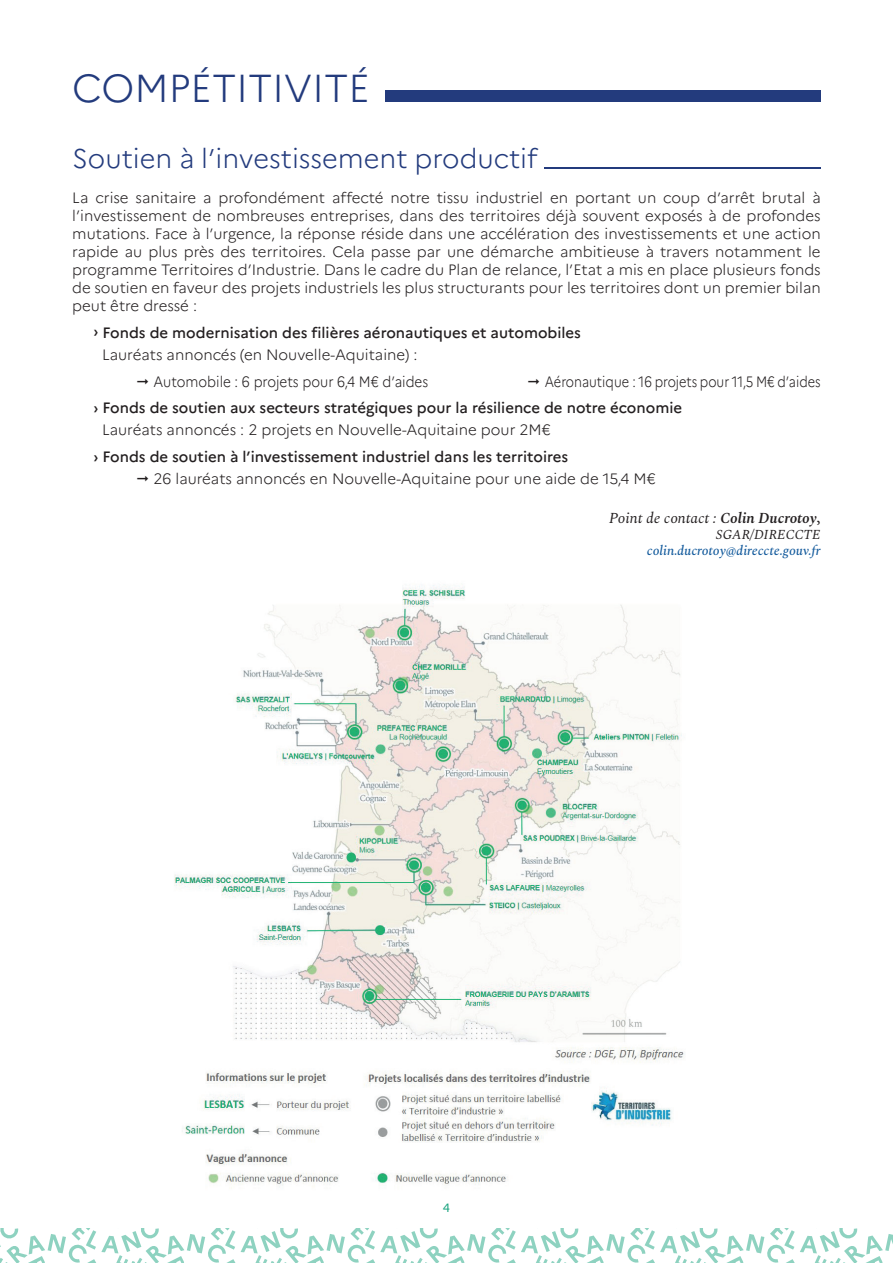
<style>
.page{position:relative;width:893px;height:1263px;background:#fff}
.page>*{position:absolute;margin:0;border:0;box-sizing:border-box;transform-origin:0 0}
.t1{font:300 39px "Marianne";color:#233b7d}
.t2{font:300 27px "Marianne";color:#233b7d}
.t3{font:300 15px/18px "Marianne";color:#231f20;text-align:justify}
.t4{font:500 15px/26.5px "Marianne";color:#231f20}
.t5{font:300 15px "Marianne";color:#231f20;scale:.9 1}
.t6{font:italic 15px "Spectral";color:#231f20}
.t7{font:italic 500 13.5px "Spectral";color:#175d9e}
.t8{font:italic 13.5px "Spectral";color:#231f20}
.t9{font:12px "Marianne";color:#1ea581}
.s1{font-weight:300}
.s2{font-weight:600}
.s3{font-family:"Minion Pro";font-style:normal;font-size:18px}
</style>
<div class="page">
<svg style="left:0;top:1229px;width:893px;height:34px"></svg>
<hr style="left:544px;top:167px;width:277px;height:1px;background:#233b7d">
<div style="left:385px;top:90px;width:436px;height:12px;background:#233b7d"></div>
<img style="left:174px;top:584px;width:511px;height:605px">
<h1 class="t1" style="left:72px;top:64px;width:299px">COMPÉTITIVITÉ</h1>
<h2 class="t2" style="left:72px;top:142px;width:467px">Soutien à l’investissement productif</h2>
<p class="t3" style="left:72px;top:189px;width:750px">La crise sanitaire a profondément affecté notre tissu industriel en portant un coup d’arrêt brutal à l’investissement de nombreuses entreprises, dans des territoires déjà souvent exposés à de profondes mutations. Face à l’urgence, la réponse réside dans une accélération des investissements et une action rapide au plus près des territoires. Cela passe par une démarche ambitieuse à travers notamment le programme Territoires d’Industrie. Dans le cadre du Plan de relance, l’Etat a mis en place plusieurs fonds de soutien en faveur des projets industriels les plus structurants pour les territoires dont un premier bilan peut être dressé :</p>
<p class="t4" style="left:94px;top:319px;width:489px">› Fonds de modernisation des filières aéronautiques et automobiles</p>
<p class="t3" style="left:102px;top:346px;width:317px">Lauréats annoncés (en Nouvelle-Aquitaine) :</p>
<p class="t5" style="left:136px;top:372px;width:326px">◻ Automobile : 6 projets pour 6,4 M€ d’aides</p>
<p class="t4" style="left:94px;top:368px;width:729px;text-indent:434px">◻ <span class="s1">Aéronautique : 16 projets pour 11,5 M€ d’aides </span>› Fonds de soutien aux secteurs stratégiques pour la résilience de notre économie</p>
<p class="t3" style="left:102px;top:421px;width:450px">Lauréats annoncés : 2 projets en Nouvelle-Aquitaine pour 2M€</p>
<p class="t4" style="left:94px;top:443px;width:476px">› Fonds de soutien à l’investissement industriel dans les territoires</p>
<p class="t3" style="left:136px;top:470px;width:521px">◻ 26 lauréats annoncés en Nouvelle-Aquitaine pour une aide de 15,4 M€</p>
<p class="t6" style="left:609px;top:507px;width:213px">Point de contact : <span class="s2">Colin Ducrotoy</span><span class="s3">,</span></p>
<p class="t8" style="left:716px;top:525px;width:106px">SGAR/DIRECCTE</p>
<p class="t7" style="left:647px;top:541px;width:175px">colin.ducrotoy@direccte.gouv.fr</p>
<p class="t9" style="left:443px;top:1201px;width:9px">4</p>
</div>
